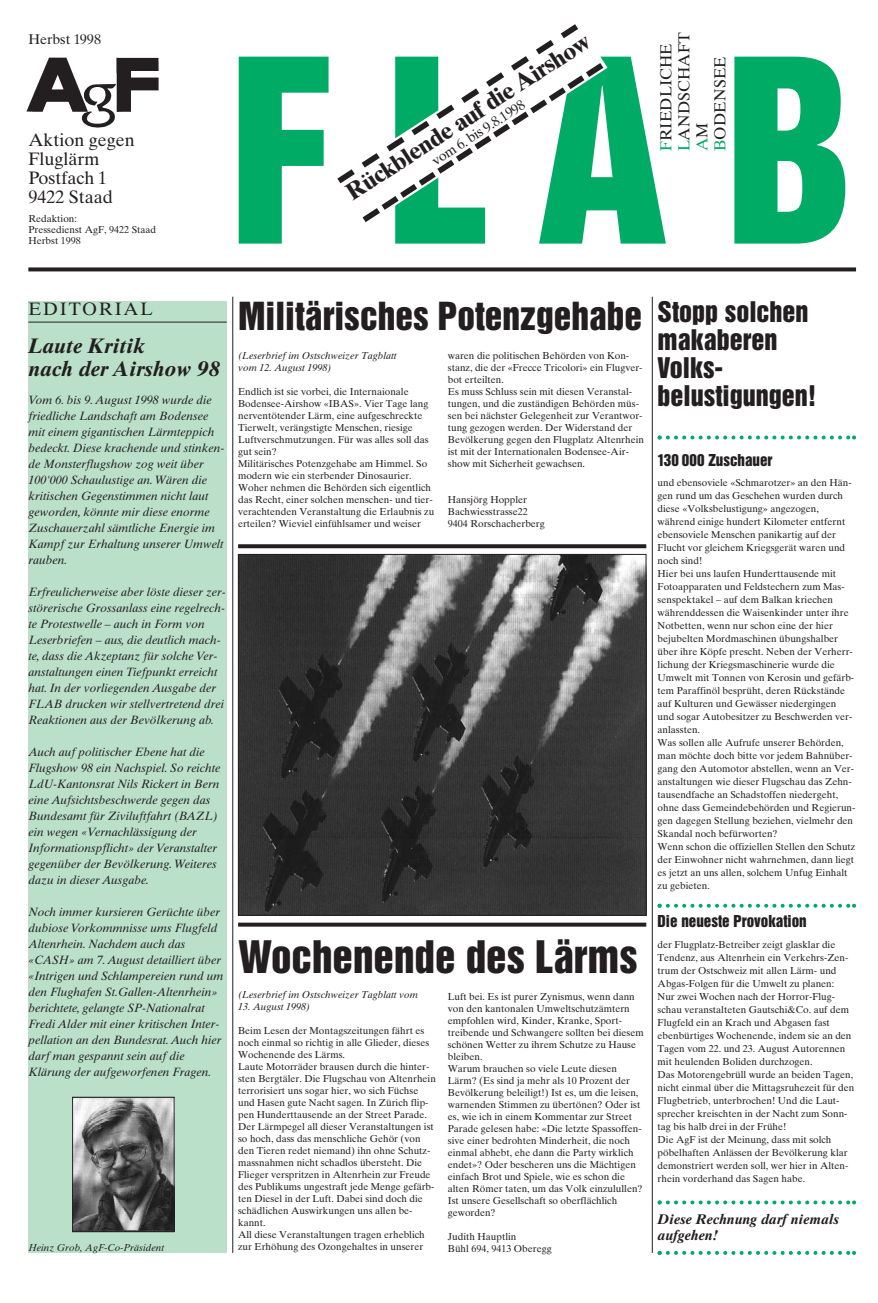
<style>
.page{position:relative;width:878px;height:1303px;background:#fff}
.page>*{position:absolute;margin:0;border:0;box-sizing:border-box;transform-origin:0 0}
.t1{font:234px "Helvetica Inserat";color:#00ab66}
.t2{font:41px "Helvetica Inserat";color:#231f20}
.t3{font:35.4px "Helvetica Inserat";color:#231f20}
.t4{font:26px/28px "Helvetica Inserat";color:#231f20}
.t5{font:700 24px "Times Ten";color:#231f20}
.t6{font:italic 700 21px/23px "Times Ten";color:#231f20}
.t7{font:18px/19px "Times Ten";color:#231f20}
.t8{font:18px "Times Ten";letter-spacing:.1em;color:#231f20}
.t9{font:16px/18px "Times Ten";letter-spacing:.01em;color:#231f20}
.t10{font:15px "Helvetica Inserat";color:#231f20}
.t11{font:italic 700 14px/16px "Times Ten";color:#231f20}
.t12{font:14px "Times Ten";color:#231f20}
.t13{font:italic 12px/16px "Times Ten";color:#231f20}
.t14{font:10px/12px "Times Ten";color:#231f20}
.t15{font:italic 10px/12px "Times Ten";color:#231f20}
.s1{color:#00ab66}
</style>
<div class="page">
<div style="left:28px;top:302px;width:199px;height:951px;background:#bae0ca"></div>
<svg style="left:337px;top:24px;width:267px;height:198px"></svg>
<svg style="left:28px;top:267px;width:828px;height:4px;background:#3c3839"></svg>
<hr style="left:28px;top:322px;width:199px;height:1px;background:#231f20">
<img style="left:74px;top:1099px;width:98px;height:131px">
<div style="left:72px;top:1097px;width:102px;height:135px;border:1px solid #231f20"></div>
<svg style="left:658px;top:904px;width:198px;height:4px"></svg>
<svg style="left:658px;top:436px;width:198px;height:4px"></svg>
<svg style="left:658px;top:1251px;width:198px;height:4px"></svg>
<svg style="left:658px;top:1200px;width:198px;height:4px"></svg>
<svg style="left:238px;top:923px;width:408px;height:4px;background:#363233"></svg>
<hr style="left:652px;top:297px;width:1px;height:956px;background:#231f20">
<hr style="left:233px;top:297px;width:1px;height:956px;background:#231f20">
<svg style="left:238px;top:544px;width:408px;height:4px;background:#302c2d"></svg>
<img style="left:240px;top:556px;width:404px;height:358px">
<div style="left:238px;top:554px;width:408px;height:362px;border:1px solid #231f20"></div>
<img style="left:26px;top:57px;width:133px;height:71px">
<h3 class="t12" style="left:28px;top:34px;width:74px">Herbst 1998</h3>
<h3 class="t7" style="left:28px;top:132px;width:108px">Aktion gegen<br>Fluglärm<br>Postfach 1<br>9422 Staad</h3>
<p class="t14" style="left:28px;top:214px;width:129px;line-height:11px">Redaktion:<br>Pressedienst AgF, 9422 Staad<br>Herbst 1998</p>
<h3 class="t9" style="left:659px;top:151px;width:120px;rotate:-90deg"><span class="s1">F</span>RIEDLICHE<br><span class="s1">L</span>ANDSCHAFT<br><span class="s1">A</span>M<br><span class="s1">B</span>ODENSEE</h3>
<h3 class="t5" style="left:343px;top:187px;width:288px;rotate:-33deg">Rückblende auf die Airshow</h3>
<h1 class="t1" style="left:229px;top:57px;width:627px">FLAB</h1>
<h3 class="t12" style="left:431px;top:158px;width:109px;rotate:-33deg">vom 6. bis 9.8.1998</h3>
<h3 class="t8" style="left:28px;top:302px;width:126px">EDITORIAL</h3>
<h3 class="t6" style="left:28px;top:336px;width:194px">Laute Kritik<br>nach der Airshow 98</h3>
<p class="t13" style="left:28px;top:393px;width:198px">Vom 6. bis 9. August 1998 wurde die friedliche Landschaft am Bodensee mit einem gigantischen Lärmteppich bedeckt. Diese krachende und stinken&shy;de Monsterflugshow zog weit über 100'000 Schaulustige an. Wären die kritischen Gegenstimmen nicht laut geworden, könnte mir diese enorme Zuschauerzahl sämtliche Energie im Kampf zur Erhaltung unserer Umwelt rauben.</p>
<p class="t13" style="left:28px;top:585px;width:199px">Erfreulicherweise aber löste dieser zer&shy;störerische Grossanlass eine regelrech&shy;te Protestwelle – auch in Form von Leserbriefen – aus, die deutlich mach&shy;te, dass die Akzeptanz für solche Ver&shy;anstaltungen einen Tiefpunkt erreicht hat. In der vorliegenden Ausgabe der FLAB drucken wir stellvertretend drei Reaktionen aus der Bevölkerung ab.</p>
<p class="t13" style="left:28px;top:745px;width:194px">Auch auf politischer Ebene hat die Flugshow 98 ein Nachspiel. So reichte LdU-Kantonsrat Nils Rickert in Bern eine Aufsichtsbeschwerde gegen das Bundesamt für Ziviluftfahrt (BAZL) ein wegen «Vernachlässigung der Informationspflicht» der Veranstalter gegenüber der Bevölkerung. Weiteres dazu in dieser Ausgabe.</p>
<p class="t13" style="left:28px;top:905px;width:197px">Noch immer kursieren Gerüchte über dubiose Vorkommnisse ums Flugfeld Altenrhein. Nachdem auch das «CASH» am 7. August detailliert über «Intrigen und Schlampereien rund um den Flughafen St.Gallen-Altenrhein» berichtete, gelangte SP-Nationalrat Fredi Alder mit einer kritischen Inter&shy;pellation an den Bundesrat. Auch hier darf man gespannt sein auf die Klärung der aufgeworfenen Fragen.</p>
<p class="t15" style="left:28px;top:1243px;width:137px">Heinz Grob, AgF-Co-Präsident</p>
<h3 class="t3" style="left:238px;top:302px;width:406px">Militärisches Potenzgehabe</h3>
<p class="t14" style="left:448px;top:351px;width:198px">waren die politischen Behörden von Kon&shy;stanz, die der «Frecce Tricolori» ein Flugver&shy;bot erteilten.<br>Es muss Schluss sein mit diesen Veranstal&shy;tungen, und die zuständigen Behörden müs&shy;sen bei nächster Gelegenheit zur Verantwor&shy;tung gezogen werden. Der Widerstand der Bevölkerung gegen den Flugplatz Altenrhein ist mit der Internationalen Bodensee-Air&shy;show mit Sicherheit gewachsen.</p>
<p class="t14" style="left:448px;top:495px;width:98px">Hansjörg Hoppler<br>Bachwiesstrasse22<br>9404 Rorschacherberg</p>
<p class="t15" style="left:238px;top:351px;width:160px">(Leserbrief im Ostschweizer Tagblatt vom 12. August 1998)</p>
<p class="t14" style="left:238px;top:387px;width:198px">Endlich ist sie vorbei, die Internaionale Bodensee-Airshow «IBAS». Vier Tage lang nerventötender Lärm, eine aufgeschreckte Tierwelt, verängstigte Menschen, riesige Luftverschmutzungen. Für was alles soll das gut sein?<br>Militärisches Potenzgehabe am Himmel. So modern wie ein sterbender Dinosaurier.<br>Woher nehmen die Behörden sich eigentlich das Recht, einer solchen menschen- und tier&shy;verachtenden Veranstaltung die Erlaubnis zu erteilen? Wieviel einfühlsamer und weiser</p>
<h2 class="t2" style="left:238px;top:940px;width:401px">Wochenende des Lärms</h2>
<p class="t14" style="left:448px;top:991px;width:197px">Luft bei. Es ist purer Zynismus, wenn dann von den kantonalen Umweltschutzämtern empfohlen wird, Kinder, Kranke, Sport&shy;treibende und Schwangere sollten bei diesem schönen Wetter zu ihrem Schutze zu Hause bleiben.<br>Warum brauchen so viele Leute diesen Lärm? (Es sind ja mehr als 10 Prozent der Bevölkerung beleiligt!) Ist es, um die leisen, warnenden Stimmen zu übertönen? Oder ist es, wie ich in einem Kommentar zur Street Parade gelesen habe: «Die letzte Spassoffen&shy;sive einer bedrohten Minderheit, die noch einmal abhebt, ehe dann die Party wirklich endet»? Oder bescheren uns die Mächtigen einfach Brot und Spiele, wie es schon die alten Römer taten, um das Volk einzulullen?<br>Ist unsere Gesellschaft so oberflächlich geworden?</p>
<p class="t14" style="left:448px;top:1231px;width:105px">Judith Hauptlin<br>Bühl 694, 9413 Oberegg</p>
<p class="t15" style="left:238px;top:990px;width:181px">(Leserbrief im Ostschweizer Tagblatt vom</p>
<p class="t15" style="left:238px;top:1002px;width:73px">13. August 1998)</p>
<p class="t14" style="left:238px;top:1026px;width:199px">Beim Lesen der Montagszeitungen fährt es noch einmal so richtig in alle Glieder, dieses Wochenende des Lärms.<br>Laute Motorräder brausen durch die hinter&shy;sten Bergtäler. Die Flugschau von Altenrhein terrorisiert uns sogar hier, wo sich Füchse und Hasen gute Nacht sagen. In Zürich flip&shy;pen Hunderttausende an der Street Parade.<br>Der Lärmpegel all dieser Veranstaltungen ist so hoch, dass das menschliche Gehör (von den Tieren redet niemand) ihn ohne Schutz&shy;massnahmen nicht schadlos übersteht. Die Flieger verspritzen in Altenrhein zur Freude des Publikums ungestraft jede Menge gefärb&shy;ten Diesel in der Luft. Dabei sind doch die schädlichen Auswirkungen uns allen be&shy;kannt.<br>All diese Veranstaltungen tragen erheblich zur Erhöhung des Ozongehaltes in unserer</p>
<h3 class="t4" style="left:658px;top:299px;width:160px">Stopp solchen makaberen<br>Volks&shy;belustigungen!</h3>
<h3 class="t10" style="left:658px;top:454px;width:116px">130 000 Zuschauer</h3>
<p class="t14" style="left:658px;top:477px;width:199px;line-height:13px">und ebensoviele «Schmarotzer» an den Hän&shy;gen rund um das Geschehen wurden durch diese «Volksbelustigung» angezogen, während einige hundert Kilometer entfernt ebensoviele Menschen panikartig auf der Flucht vor gleichem Kriegsgerät waren und noch sind!<br>Hier bei uns laufen Hunderttausende mit Fotoapparaten und Feldstechern zum Mas&shy;senspektakel – auf dem Balkan kriechen währenddessen die Waisenkinder unter ihre Notbetten, wenn nur schon eine der hier bejubelten Mordmaschinen übungshalber über ihre Köpfe prescht. Neben der Verherr&shy;lichung der Kriegsmaschinerie wurde die Umwelt mit Tonnen von Kerosin und gefärb&shy;tem Paraffinöl besprüht, deren Rückstände auf Kulturen und Gewässer niedergingen und sogar Autobesitzer zu Beschwerden ver&shy;anlassten.<br>Was sollen alle Aufrufe unserer Behörden, man möchte doch bitte vor jedem Bahnüber&shy;gang den Automotor abstellen, wenn an Ver&shy;anstaltungen wie dieser Flugschau das Zehn&shy;tausendfache an Schadstoffen niedergeht, ohne dass Gemeindebehörden und Regierun&shy;gen dagegen Stellung beziehen, vielmehr den Skandal noch befürworten?<br>Wenn schon die offiziellen Stellen den Schutz der Einwohner nicht wahrnehmen, dann liegt es jetzt an uns allen, solchem Unfug Einhalt zu gebieten.</p>
<h3 class="t10" style="left:658px;top:915px;width:151px">Die neueste Provokation</h3>
<p class="t14" style="left:658px;top:939px;width:198px;line-height:13px">der Flugplatz-Betreiber zeigt glasklar die Tendenz, aus Altenrhein ein Verkehrs-Zen&shy;trum der Ostschweiz mit allen Lärm- und Abgas-Folgen für die Umwelt zu planen:<br>Nur zwei Wochen nach der Horror-Flug&shy;schau veranstalteten Gautschi&amp;Co. auf dem Flugfeld ein an Krach und Abgasen fast ebenbürtiges Wochenende, indem sie an den Tagen vom 22. und 23. August Autorennen mit heulenden Boliden durchzogen.<br>Das Motorengebrüll wurde an beiden Tagen, nicht einmal über die Mittagsruhezeit für den Flugbetrieb, unterbrochen! Und die Laut&shy;sprecher kreischten in der Nacht zum Sonn&shy;tag bis halb drei in der Frühe!<br>Die AgF ist der Meinung, dass mit solch pöbelhaften Anlässen der Bevölkerung klar demonstriert werden soll, wer hier in Alten&shy;rhein vorderhand das Sagen habe.</p>
<h3 class="t11" style="left:658px;top:1212px;width:183px">Diese Rechnung darf niemals aufgehen!</h3>
</div>
